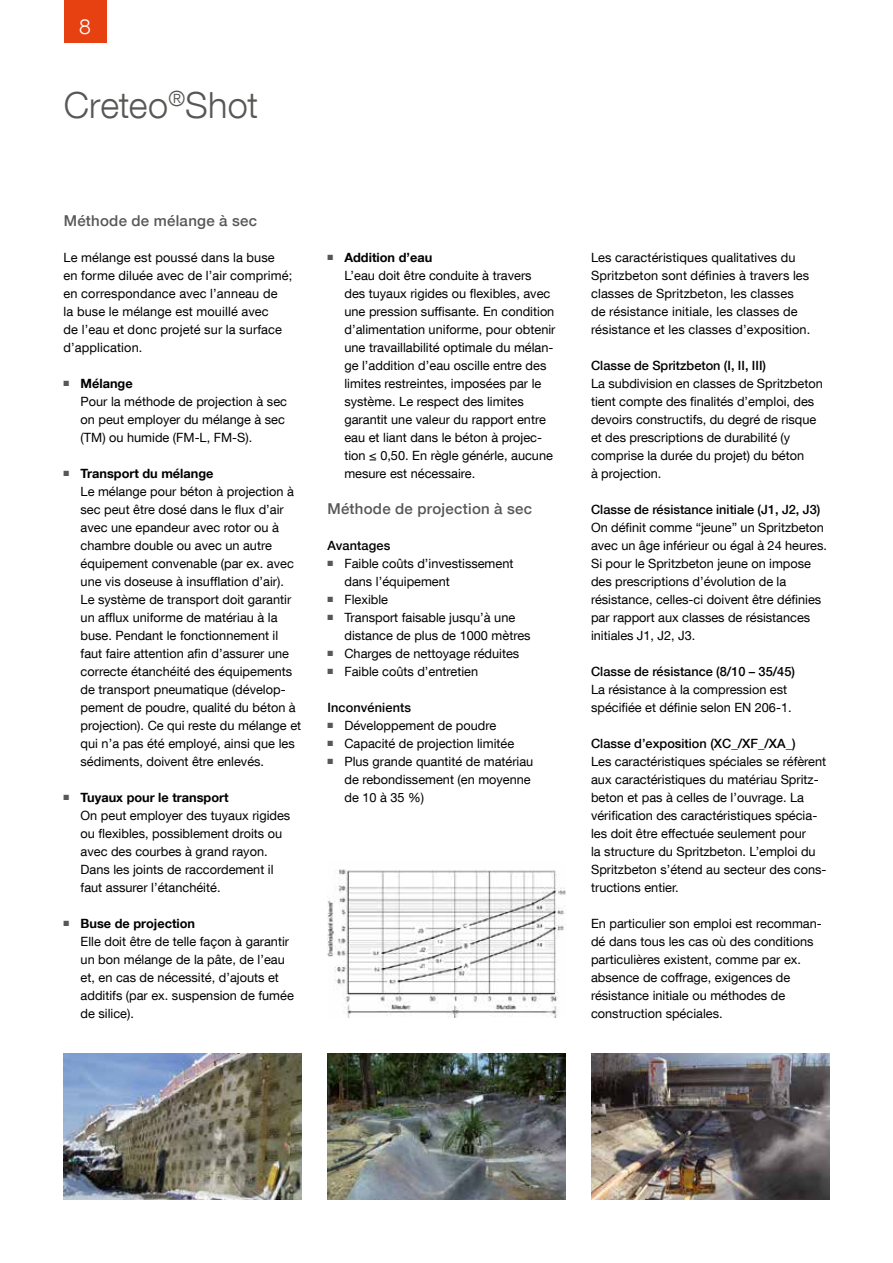
<style>
.page{position:relative;width:893px;height:1263px;background:#fff}
.page>*{position:absolute;margin:0;border:0;box-sizing:border-box;transform-origin:0 0}
.t1{font:300 36px "Helvetica Neue LT Com";color:#575756}
.t2{font:300 21px "Helvetica Neue LT Com";color:#fff}
.t3{font:500 15px "Helvetica Neue LT Com";letter-spacing:.02em;color:#575756}
.t4{font:12.75px/18px "Helvetica Neue LT Com";color:#000}
.t5{font:500 12.75px "Helvetica Neue LT Com";color:#000}
.s1{color:#575756}
.s2{font-weight:700}
</style>
<div class="page">
<div style="left:64px;top:0;width:42px;height:43px;background:#e74011"></div>
<img style="left:327px;top:869px;width:239px;height:149px">
<img style="left:64px;top:1054px;width:238px;height:145px">
<img style="left:327px;top:1054px;width:239px;height:145px">
<img style="left:591px;top:1054px;width:238px;height:145px">
<h2 class="t2" style="left:79px;top:13px;width:13px">8</h2>
<h1 class="t1" style="left:64px;top:83px;width:196px">Creteo<sup>®</sup>Shot</h1>
<p class="t3" style="left:64px;top:211px;width:195px">Méthode de mélange à sec</p>
<p class="t4" style="left:64px;top:248px;width:230px">Le mélange est poussé dans la buse<br>en forme diluée avec de l’air comprimé; en correspondance avec l’anneau de<br>la buse le mélange est mouillé avec<br>de l’eau et donc projeté sur la surface d’application.</p>
<p class="t4" style="left:81px;top:374px;width:208px;text-indent:-17px"><span class="s1">■</span> <span class="s2">Mélange<br></span>Pour la méthode de projection à sec on peut employer du mélange à sec (TM) ou humide (FM-L, FM-S).</p>
<p class="t4" style="left:81px;top:464px;width:222px;text-indent:-17px"><span class="s1">■</span> <span class="s2">Transport du mélange<br></span>Le mélange pour béton à projection à sec peut être dosé dans le flux d’air avec une epandeur avec rotor ou à chambre double ou avec un autre équipement convenable (par ex. avec une vis doseuse à insufflation d’air).<br>Le système de transport doit garantir un afflux uniforme de matériau à la buse. Pendant le fonctionnement il faut faire attention afin d’assurer une correcte étanchéité des équipements de transport pneumatique (dévelop&shy;pement de poudre, qualité du béton à projection). Ce qui reste du mélange et qui n’a pas été employé, ainsi que les sédiments, doivent être enlevés.</p>
<p class="t4" style="left:81px;top:788px;width:211px;text-indent:-17px"><span class="s1">■</span> <span class="s2">Tuyaux pour le transport<br></span>On peut employer des tuyaux rigides ou flexibles, possiblement droits ou avec des courbes à grand rayon.<br>Dans les joints de raccordement il faut assurer l’étanchéité.</p>
<p class="t4" style="left:81px;top:914px;width:215px;text-indent:-17px"><span class="s1">■</span> <span class="s2">Buse de projection<br></span>Elle doit être de telle façon à garantir un bon mélange de la pâte, de l’eau et, en cas de nécessité, d’ajouts et additifs (par ex. suspension de fumée de silice).</p>
<p class="t4" style="left:344px;top:248px;width:213px;text-indent:-17px"><span class="s1">■</span> <span class="s2">Addition d’eau<br></span>L’eau doit être conduite à travers des tuyaux rigides ou flexibles, avec une pression suffisante. En condition d’alimentation uniforme, pour obtenir une travaillabilité optimale du mélan&shy;ge l’addition d’eau oscille entre des limites restreintes, imposées par le système. Le respect des limites garantit une valeur du rapport entre eau et liant dans le béton à projec&shy;tion ≤ 0,50. En règle générle, aucune mesure est nécessaire.</p>
<p class="t3" style="left:327px;top:499px;width:206px">Méthode de projection à sec</p>
<p class="t5" style="left:327px;top:538px;width:64px">Avantages</p>
<p class="t4" style="left:344px;top:554px;width:170px;text-indent:-17px"><span class="s1">■</span> Faible coûts d’investissement dans l’équipement</p>
<p class="t4" style="left:327px;top:590px;width:62px"><span class="s1">■</span> Flexible</p>
<p class="t4" style="left:344px;top:608px;width:188px;text-indent:-17px"><span class="s1">■</span> Transport faisable jusqu’à une distance de plus de 1000 mètres</p>
<p class="t4" style="left:327px;top:644px;width:193px"><span class="s1">■</span> Charges de nettoyage réduites</p>
<p class="t4" style="left:327px;top:662px;width:152px"><span class="s1">■</span> Faible coûts d’entretien</p>
<p class="t5" style="left:327px;top:700px;width:85px">Inconvénients</p>
<p class="t4" style="left:327px;top:716px;width:170px"><span class="s1">■</span> Développement de poudre</p>
<p class="t4" style="left:327px;top:734px;width:188px"><span class="s1">■</span> Capacité de projection limitée</p>
<p class="t4" style="left:344px;top:752px;width:190px;text-indent:-17px"><span class="s1">■</span> Plus grande quantité de matériau de rebondissement (en moyenne de 10 à 35 %)</p>
<p class="t4" style="left:591px;top:248px;width:221px">Les caractéristiques qualitatives du Spritzbeton sont définies à travers les classes de Spritzbeton, les classes de résistance initiale, les classes de résistance et les classes d’exposition.</p>
<p class="t5" style="left:591px;top:358px;width:177px">Classe de Spritzbeton (I, II, III)</p>
<p class="t4" style="left:591px;top:374px;width:233px">La subdivision en classes de Spritzbeton tient compte des finalités d’emploi, des devoirs constructifs, du degré de risque et des prescriptions de durabilité (y comprise la durée du projet) du béton<br>à projection.</p>
<p class="t5" style="left:591px;top:502px;width:231px">Classe de résistance initiale (J1, J2, J3)</p>
<p class="t4" style="left:591px;top:518px;width:237px">On définit comme “jeune” un Spritzbeton avec un âge inférieur ou égal à 24 heures.<br>Si pour le Spritzbeton jeune on impose des prescriptions d’évolution de la résistance, celles-ci doivent être définies par rapport aux classes de résistances initiales J1, J2, J3.</p>
<p class="t5" style="left:591px;top:664px;width:205px">Classe de résistance (8/10 – 35/45)</p>
<p class="t4" style="left:591px;top:680px;width:202px">La résistance à la compression est spécifiée et définie selon EN 206-1.</p>
<p class="t5" style="left:591px;top:736px;width:206px">Classe d’exposition (XC_/XF_/XA_)</p>
<p class="t4" style="left:591px;top:752px;width:237px">Les caractéristiques spéciales se réfèrent aux caractéristiques du matériau Spritz&shy;beton et pas à celles de l’ouvrage. La vérification des caractéristiques spécia&shy;les doit être effectuée seulement pour<br>la structure du Spritzbeton. L’emploi du Spritzbeton s’étend au secteur des cons&shy;tructions entier.</p>
<p class="t4" style="left:591px;top:914px;width:232px">En particulier son emploi est recomman&shy;dé dans tous les cas où des conditions particulières existent, comme par ex. absence de coffrage, exigences de résistance initiale ou méthodes de construction spéciales.</p>
</div>
